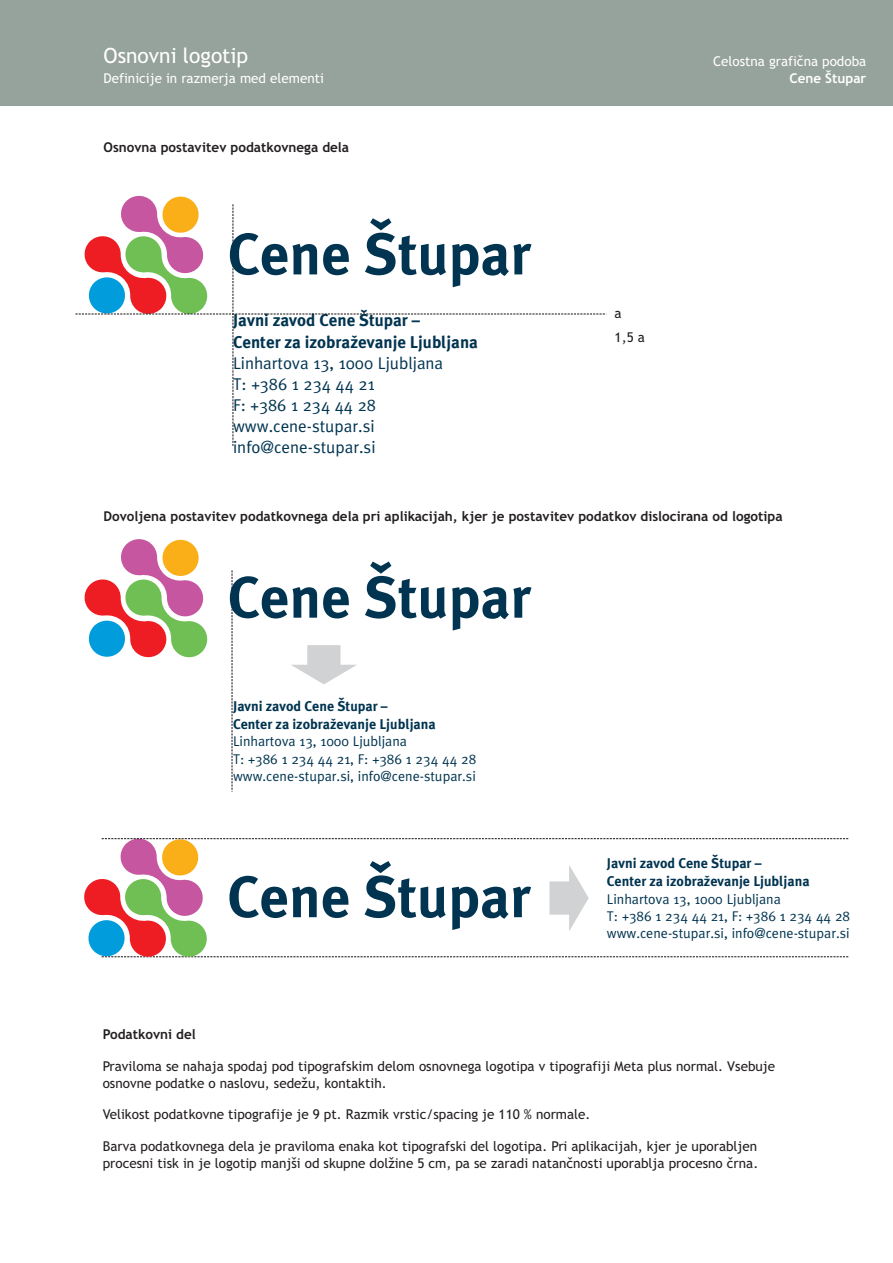
<style>
.page{position:relative;width:893px;height:1263px;background:#fff}
.page>*{position:absolute;margin:0;border:0;box-sizing:border-box;transform-origin:0 0}
.t1{font:21px "Trebuchet MS";color:#fff}
.t2{font:16.95px/21px "Meta Plus Normal";color:#003450}
.t3{font:700 16.95px/21.9px "Meta Plus";color:#003450}
.t4{font:14.1px/17.2px "Meta Plus Normal";color:#003450}
.t5{font:700 14.1px/18.1px "Meta Plus";color:#003450}
.t6{font:13.5px/17.2px "Trebuchet MS";color:#231f20}
.t7{font:700 13.5px "Trebuchet MS";color:#231f20}
.t8{font:13.5px "Trebuchet MS";color:#fff}
.t9{font:700 13.5px "Trebuchet MS";color:#fff}
</style>
<div class="page">
<div style="left:0;top:0;width:893px;height:106px;background:#96a29c"></div>
<svg style="left:75px;top:195px;width:531px;height:251px"></svg>
<svg style="left:84px;top:539px;width:124px;height:119px"></svg>
<svg style="left:230px;top:561px;width:301px;height:230px"></svg>
<svg style="left:84px;top:838px;width:765px;height:120px"></svg>
<h1 class="t1" style="left:104px;top:47px;width:146px">Osnovni logotip</h1>
<p class="t8" style="left:104px;top:73px;width:222px">Definicije in razmerja med elementi</p>
<p class="t7" style="left:104px;top:142px;width:247px">Osnovna postavitev podatkovnega dela</p>
<p class="t3" style="left:233px;top:309px;width:246px">Javni zavod Cene Štupar –<br>Center za izobraževanje Ljubljana</p>
<p class="t2" style="left:233px;top:352px;width:212px">Linhartova 13, 1000 Ljubljana<br>T: +386 1 234 44 21<br>F: +386 1 234 44 28 www.cene-stupar.si info@cene-stupar.si</p>
<p class="t8" style="left:713px;top:56px;width:155px">Celostna grafièna podoba</p>
<p class="t9" style="left:789px;top:73px;width:78px">Cene Štupar</p>
<p class="t6" style="left:615px;top:303px;width:32px;line-height:23.5px">a<br>1,5 a</p>
<p class="t7" style="left:104px;top:511px;width:681px">Dovoljena postavitev podatkovnega dela pri aplikacijah, kjer je postavitev podatkov dislocirana od logotipa</p>
<p class="t5" style="left:233px;top:697px;width:204px">Javni zavod Cene Štupar –<br>Center za izobraževanje Ljubljana</p>
<p class="t4" style="left:233px;top:733px;width:245px">Linhartova 13, 1000 Ljubljana<br>T: +386 1 234 44 21, F: +386 1 234 44 28 www.cene-stupar.si, info@cene-stupar.si</p>
<p class="t5" style="left:607px;top:854px;width:204px">Javni zavod Cene Štupar –<br>Center za izobraževanje Ljubljana</p>
<p class="t4" style="left:607px;top:890px;width:245px">Linhartova 13, 1000 Ljubljana<br>T: +386 1 234 44 21, F: +386 1 234 44 28 www.cene-stupar.si, info@cene-stupar.si</p>
<p class="t7" style="left:103px;top:1029px;width:95px">Podatkovni del</p>
<p class="t6" style="left:103px;top:1058px;width:674px">Praviloma se nahaja spodaj pod tipografskim delom osnovnega logotipa v tipografiji Meta plus normal. Vsebuje osnovne podatke o naslovu, sedežu, kontaktih.</p>
<p class="t6" style="left:103px;top:1107px;width:489px">Velikost podatkovne tipografije je 9 pt. Razmik vrstic/spacing je 110 % normale.</p>
<p class="t6" style="left:103px;top:1138px;width:657px">Barva podatkovnega dela je praviloma enaka kot tipografski del logotipa. Pri aplikacijah, kjer je uporabljen procesni tisk in je logotip manjši od skupne dolžine 5 cm, pa se zaradi natanènosti uporablja procesno èrna.</p>
</div>
